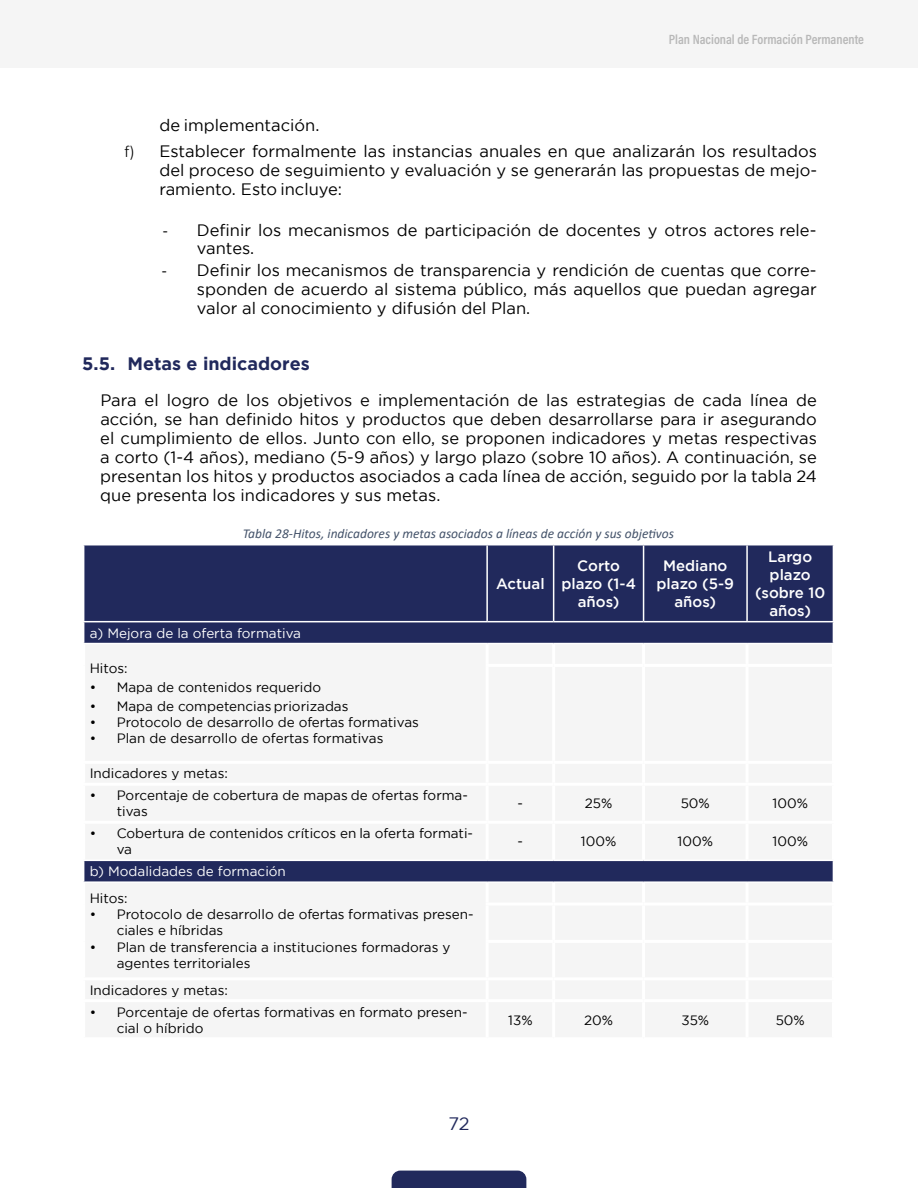
<style>
.page{position:relative;width:918px;height:1188px;background:#fff}
.page>*{position:absolute;margin:0;border:0;box-sizing:border-box;transform-origin:0 0}
.t1{font:700 18px "Gotham";color:#21295c}
.t2{font:18px "Gotham";color:#21295c}
.t3{font:16.5px/18.9px "Gotham";color:#000}
.t4{font:500 15px/18px "Gotham";color:#fff;text-align:center}
.t5{font:13.5px/16.2px "Gotham";color:#000}
.t6{font:italic 13.5px "Calibri";color:#44536a}
.t7{font:13.5px "Gotham";color:#fff}
.t8{font:600 13.5px "Acumin Pro Cond";color:#b8b8b8}
.s1{font-family:"Calibri";font-weight:300}
.s2{font-family:"Calibri"}
</style>
<div class="page">
<div style="left:392px;top:1171px;width:134px;height:17px;background:#21295c"></div>
<div style="left:1px;top:1px;width:917px;height:67px;background:#f5f5f5"></div>
<div style="left:84px;top:545px;width:749px;height:76px;background:#21295c"></div>
<svg style="left:84px;top:622px;width:749px;height:21px;background:#282f61"></svg>
<div style="left:84px;top:861px;width:749px;height:20px;background:#21295c"></div>
<hr style="left:486px;top:545px;width:2px;height:76px;background:#fff">
<hr style="left:553px;top:545px;width:1px;height:76px;background:#fff">
<hr style="left:643px;top:545px;width:1px;height:76px;background:#fff">
<hr style="left:746px;top:545px;width:2px;height:76px;background:#fff">
<p class="t8" style="left:669px;top:30px;width:197px">Plan Nacional de Formación Permanente</p>
<p class="t3" style="left:124px;top:112px;width:694px;line-height:26.2px;text-indent:35px">de implementación.<br><span class="s1">f)</span> Establecer formalmente las instancias anuales en que analizarán los resultados</p>
<p class="t3" style="left:159px;top:161px;width:659px">del proceso de seguimiento y evaluación y se generarán las propuestas de mejo&shy;ramiento. Esto incluye:</p>
<p class="t3" style="left:197px;top:220px;width:621px;text-indent:-34px"><span class="s2">-</span> Definir los mecanismos de participación de docentes y otros actores rele&shy;vantes.</p>
<p class="t3" style="left:197px;top:261px;width:621px;text-align:justify;text-indent:-35px"><span class="s2">-</span> Definir los mecanismos de transparencia y rendición de cuentas que corre&shy;sponden de acuerdo al sistema público, más aquellos que puedan agregar valor al conocimiento y difusión del Plan.</p>
<p class="t1" style="left:82px;top:353px;width:229px">5.5. Metas e indicadores</p>
<p class="t3" style="left:100px;top:390px;width:718px;text-align:justify">Para el logro de los objetivos e implementación de las estrategias de cada línea de acción, se han definido hitos y productos que deben desarrollarse para ir asegurando el cumplimiento de ellos. Junto con ello, se proponen indicadores y metas respectivas a corto (1-4 años), mediano (5-9 años) y largo plazo (sobre 10 años). A continuación, se presentan los hitos y productos asociados a cada línea de acción, seguido por la tabla 24 que presenta los indicadores y sus metas.</p>
<p class="t6" style="left:243px;top:524px;width:433px">Tabla 28-Hitos, indicadores y metas asociados a líneas de acción y sus objetivos</p>
<p class="t4" style="left:496px;top:574px;width:50px">Actual</p>
<p class="t4" style="left:561px;top:556px;width:76px">Corto plazo (1-4 años)</p>
<p class="t4" style="left:657px;top:556px;width:79px">Mediano plazo (5-9 años)</p>
<p class="t4" style="left:755px;top:547px;width:72px">Largo plazo (sobre 10 años)</p>
<p class="t7" style="left:90px;top:625px;width:213px">a) Mejora de la oferta formativa</p>
<p class="t5" style="left:90px;top:660px;width:39px">Hitos:</p>
<p class="t5" style="left:90px;top:679px;width:233px">• Mapa de contenidos requerido</p>
<p class="t5" style="left:90px;top:698px;width:260px">• Mapa de competencias priorizadas</p>
<p class="t5" style="left:90px;top:714px;width:331px">• Protocolo de desarrollo de ofertas formativas</p>
<p class="t5" style="left:90px;top:730px;width:295px">• Plan de desarrollo de ofertas formativas</p>
<p class="t5" style="left:90px;top:765px;width:140px">Indicadores y metas:</p>
<p class="t5" style="left:117px;top:787px;width:353px;text-indent:-27px">• Porcentaje de cobertura de mapas de ofertas forma&shy;tivas</p>
<p class="t5" style="left:117px;top:825px;width:358px;text-indent:-27px">• Cobertura de contenidos críticos en la oferta formati&shy;va</p>
<p class="t5" style="left:518px;top:795px;width:7px">-</p>
<p class="t5" style="left:585px;top:795px;width:29px">25%</p>
<p class="t5" style="left:681px;top:795px;width:31px">50%</p>
<p class="t5" style="left:773px;top:795px;width:37px">100%</p>
<p class="t5" style="left:518px;top:833px;width:7px">-</p>
<p class="t5" style="left:581px;top:833px;width:37px">100%</p>
<p class="t5" style="left:678px;top:833px;width:37px">100%</p>
<p class="t5" style="left:773px;top:833px;width:37px">100%</p>
<p class="t7" style="left:90px;top:864px;width:198px">b) Modalidades de formación</p>
<p class="t5" style="left:90px;top:890px;width:39px">Hitos:</p>
<p class="t5" style="left:117px;top:906px;width:359px;text-indent:-27px">• Protocolo de desarrollo de ofertas formativas presen&shy;ciales e híbridas</p>
<p class="t5" style="left:117px;top:939px;width:335px;text-indent:-27px">• Plan de transferencia a instituciones formadoras y agentes territoriales</p>
<p class="t5" style="left:90px;top:982px;width:140px">Indicadores y metas:</p>
<p class="t5" style="left:117px;top:1003px;width:352px;text-indent:-27px">• Porcentaje de ofertas formativas en formato presen&shy;cial o híbrido</p>
<p class="t5" style="left:508px;top:1012px;width:26px">13%</p>
<p class="t5" style="left:584px;top:1012px;width:30px">20%</p>
<p class="t5" style="left:681px;top:1012px;width:29px">35%</p>
<p class="t5" style="left:776px;top:1012px;width:31px">50%</p>
<p class="t2" style="left:448px;top:1114px;width:23px">72</p>
</div>
